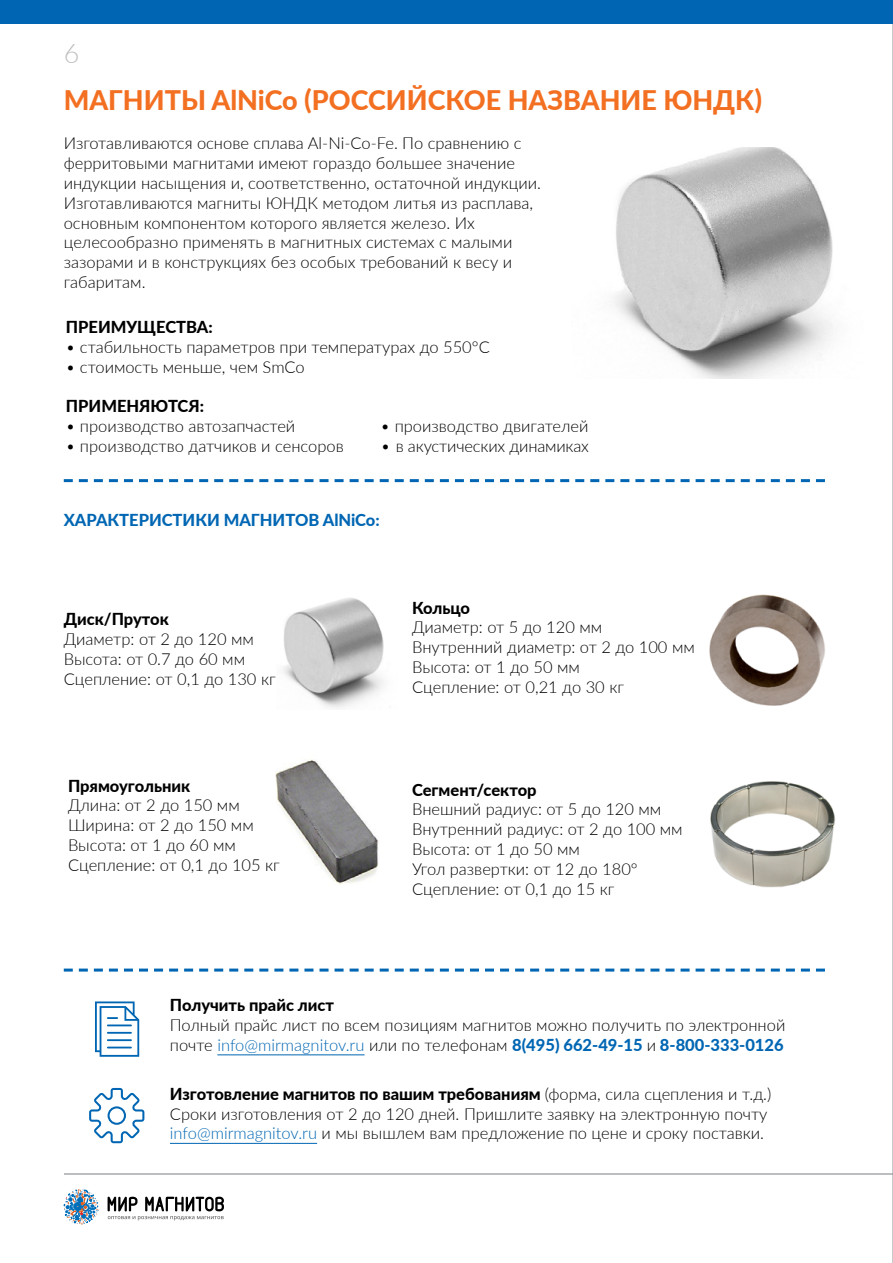
<style>
.page{position:relative;width:893px;height:1263px;background:#fff}
.page>*{position:absolute;margin:0;border:0;box-sizing:border-box;transform-origin:0 0}
.t1{font:800 27px "Lato";color:#f36f21}
.t2{font:300 27px "Lato";color:#bcbec0}
.t3{font:300 16.5px/19.8px "Lato";color:#000}
.t4{font:800 16.5px "Lato";color:#000}
.t5{font:800 16.5px "Lato";color:#0066b3}
.s1{color:#0066b3}
.s2{font-weight:800;color:#0066b3}
.s3{font-weight:800}
</style>
<div class="page">
<svg style="left:64px;top:1189px;width:35px;height:36px"></svg>
<svg style="left:108px;top:1197px;width:116px;height:23px"></svg>
<hr style="left:64px;top:1174px;width:829px;height:1px;background:#bcbec0">
<hr style="left:892px;top:0;width:1px;height:1263px;background:#939598">
<div style="left:0;top:0;width:893px;height:23px;background:#0066b3"></div>
<img style="left:283px;top:598px;width:101px;height:110px">
<img style="left:613px;top:147px;width:220px;height:231px">
<hr style="left:217px;top:1054px;width:148px;height:1px;background:#0066b3">
<hr style="left:170px;top:1143px;width:147px;height:1px;background:#0066b3">
<img style="left:709px;top:594px;width:116px;height:112px">
<svg style="left:89px;top:1088px;width:55px;height:55px"></svg>
<svg style="left:95px;top:1001px;width:44px;height:56px"></svg>
<svg style="left:64px;top:479px;width:761px;height:3px"></svg>
<svg style="left:64px;top:968px;width:761px;height:3px"></svg>
<img style="left:275px;top:759px;width:103px;height:126px">
<img style="left:710px;top:781px;width:125px;height:107px">
<h1 class="t2" style="left:64px;top:34px;width:17px">6</h1>
<h1 class="t1" style="left:64px;top:80px;width:700px">МАГНИТЫ AlNiCo (РОССИЙСКОЕ НАЗВАНИЕ ЮНДК)</h1>
<p class="t3" style="left:64px;top:133px;width:479px">Изготавливаются основе сплава Al-Ni-Co-Fe. По сравнению с ферритовыми магнитами имеют гораздо большее значение индукции насыщения и, соответственно, остаточной индукции.<br>Изготавливаются магниты ЮНДК методом литья из расплава, основным компонентом которого является железо. Их целесообразно применять в магнитных системах с малыми зазорами и в конструкциях без особых требований к весу и габаритам.</p>
<p class="t4" style="left:66px;top:315px;width:148px">ПРЕИМУЩЕСТВА:</p>
<p class="t3" style="left:66px;top:337px;width:425px">• стабильность параметров при температурах до 550°С</p>
<p class="t3" style="left:66px;top:356px;width:240px">• стоимость меньше, чем SmCo</p>
<p class="t4" style="left:66px;top:394px;width:140px">ПРИМЕНЯЮТСЯ:</p>
<p class="t3" style="left:66px;top:416px;width:231px">• производство автозапчастей</p>
<p class="t3" style="left:381px;top:416px;width:209px">• производство двигателей</p>
<p class="t3" style="left:66px;top:436px;width:279px">• производство датчиков и сенсоров</p>
<p class="t3" style="left:381px;top:436px;width:210px">• в акустических динамиках</p>
<p class="t5" style="left:64px;top:508px;width:317px">ХАРАКТЕРИСТИКИ МАГНИТОВ AlNiCo:</p>
<p class="t4" style="left:64px;top:607px;width:107px">Диск/Пруток</p>
<p class="t3" style="left:64px;top:628px;width:213px">Диаметр: от 2 до 120 мм<br>Высота: от 0.7 до 60 мм<br>Сцепление: от 0,1 до 130 кг</p>
<p class="t4" style="left:412px;top:595px;width:60px">Кольцо</p>
<p class="t3" style="left:412px;top:617px;width:284px">Диаметр: от 5 до 120 мм<br>Внутренний диаметр: от 2 до 100 мм<br>Высота: от 1 до 50 мм<br>Сцепление: от 0,21 до 30 кг</p>
<p class="t4" style="left:68px;top:773px;width:124px">Прямоугольник</p>
<p class="t3" style="left:68px;top:795px;width:213px">Длина: от 2 до 150 мм<br>Ширина: от 2 до 150 мм<br>Высота: от 1 до 60 мм<br>Сцепление: от 0,1 до 105 кг</p>
<p class="t4" style="left:412px;top:777px;width:126px">Сегмент/сектор</p>
<p class="t3" style="left:412px;top:799px;width:272px">Внешний радиус: от 5 до 120 мм<br>Внутренний радиус: от 2 до 100 мм<br>Высота: от 1 до 50 мм<br>Угол развертки: от 12 до 180°<br>Сцепление: от 0,1 до 15 кг</p>
<p class="t4" style="left:170px;top:993px;width:166px">Получить прайс лист</p>
<p class="t3" style="left:170px;top:1015px;width:617px">Полный прайс лист по всем позициям магнитов можно получить по электронной почте <span class="s1">info@mirmagnitov.ru</span> или по телефонам <span class="s2">8(495) 662-49-15</span> и <span class="s2">8-800-333-0126</span></p>
<p class="t3" style="left:170px;top:1083px;width:603px"><span class="s3">Изготовление магнитов по вашим требованиям</span> (форма, сила сцепления и т.д.)<br>Сроки изготовления от 2 до 120 дней. Пришлите заявку на электронную почту <span class="s1">info@mirmagnitov.ru</span> и мы вышлем вам предложение по цене и сроку поставки.</p>
</div>
